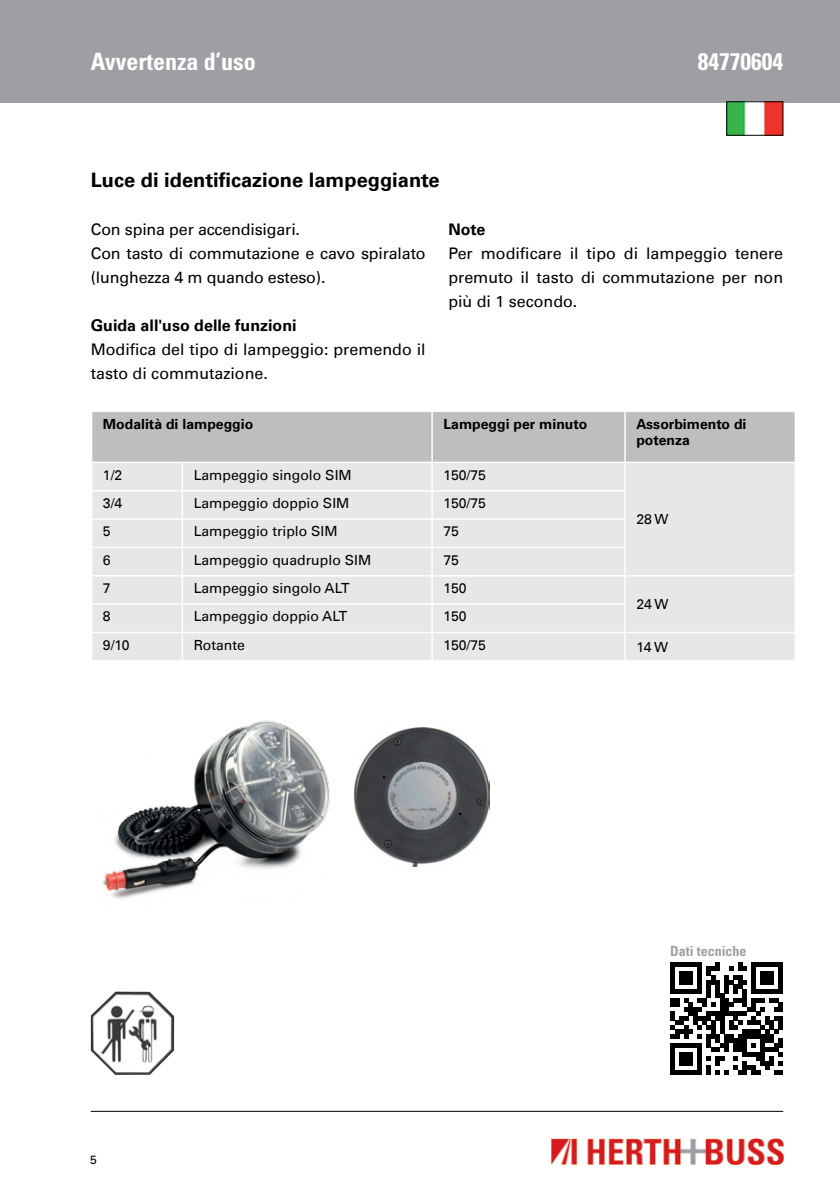
<style>
.page{position:relative;width:840px;height:1191px;background:#fff}
.page>*{position:absolute;margin:0;border:0;box-sizing:border-box;transform-origin:0 0}
.t1{font:700 condensed 24px "Univers";color:#fff}
.t2{font:700 20px "Univers Com 65";color:#000}
.t3{font:16px/24px "Univers Com 55 Roman";color:#000}
.t4{font:700 16px "Univers Com 65";color:#000}
.t5{font:14px "Univers Com 55 Roman";color:#000}
.t6{font:700 14px/16px "Univers Com 65";color:#000}
.t7{font:700 condensed 14px "Univers";color:#9d9fa2}
.t8{font:12px "Univers";color:#000}
</style>
<div class="page">
<div style="left:0;top:0;width:839px;height:102px;background:#9d9fa2"></div>
<img style="left:551px;top:1138px;width:233px;height:28px">
<hr style="left:91px;top:1111px;width:691px;height:1px;background:#000">
<img style="left:728px;top:103px;width:52px;height:30px">
<svg style="left:92px;top:412px;width:703px;height:248px;background:#dddfe0"></svg>
<hr style="left:431px;top:412px;width:1px;height:49px;background:#fff">
<hr style="left:624px;top:412px;width:1px;height:49px;background:#fff">
<hr style="left:794px;top:412px;width:1px;height:49px;background:#fff">
<hr style="left:91px;top:461px;width:91px;height:2px;background:#fff">
<hr style="left:182px;top:461px;width:250px;height:2px;background:#fff">
<hr style="left:432px;top:461px;width:192px;height:2px;background:#fff">
<hr style="left:624px;top:461px;width:171px;height:2px;background:#fff">
<hr style="left:91px;top:490px;width:91px;height:1px;background:#fff">
<hr style="left:182px;top:490px;width:250px;height:1px;background:#fff">
<hr style="left:432px;top:490px;width:193px;height:1px;background:#fff">
<hr style="left:91px;top:518px;width:91px;height:2px;background:#fff">
<hr style="left:182px;top:518px;width:250px;height:2px;background:#fff">
<hr style="left:432px;top:518px;width:193px;height:2px;background:#fff">
<hr style="left:91px;top:547px;width:91px;height:1px;background:#fff">
<hr style="left:182px;top:547px;width:250px;height:1px;background:#fff">
<hr style="left:432px;top:547px;width:193px;height:1px;background:#fff">
<hr style="left:91px;top:575px;width:91px;height:1px;background:#fff">
<hr style="left:182px;top:575px;width:250px;height:1px;background:#fff">
<hr style="left:432px;top:575px;width:192px;height:1px;background:#fff">
<hr style="left:624px;top:575px;width:171px;height:1px;background:#fff">
<hr style="left:91px;top:603px;width:91px;height:2px;background:#fff">
<hr style="left:182px;top:603px;width:250px;height:2px;background:#fff">
<hr style="left:432px;top:603px;width:193px;height:2px;background:#fff">
<hr style="left:91px;top:632px;width:91px;height:1px;background:#fff">
<hr style="left:182px;top:632px;width:250px;height:1px;background:#fff">
<hr style="left:432px;top:632px;width:192px;height:1px;background:#fff">
<hr style="left:624px;top:632px;width:171px;height:1px;background:#fff">
<img style="left:102px;top:720px;width:228px;height:179px">
<img style="left:354px;top:727px;width:135px;height:139px">
<img style="left:91px;top:991px;width:83px;height:83px">
<svg style="left:670px;top:962px;width:112px;height:112px"></svg>
<h1 class="t1" style="left:91px;top:47px;width:166px">Avvertenza d’uso</h1>
<h1 class="t1" style="left:697px;top:47px;width:87px">84770604</h1>
<p class="t2" style="left:91px;top:168px;width:350px">Luce di identificazione lampeggiante</p>
<p class="t3" style="left:91px;top:217px;width:336px">Con spina per accendisigari.<br>Con tasto di commutazione e cavo spiralato (lunghezza 4 m quando esteso).</p>
<p class="t4" style="left:91px;top:315px;width:207px">Guida all'uso delle funzioni</p>
<p class="t3" style="left:91px;top:337px;width:336px">Modifica del tipo di lampeggio: premendo il tasto di commutazione.</p>
<p class="t6" style="left:103px;top:416px;width:152px">Modalità di lampeggio</p>
<p class="t6" style="left:443px;top:416px;width:145px">Lampeggi per minuto</p>
<p class="t6" style="left:636px;top:416px;width:111px">Assorbimento di potenza</p>
<p class="t5" style="left:103px;top:466px;width:21px">1/2</p>
<p class="t5" style="left:194px;top:466px;width:159px">Lampeggio singolo SIM</p>
<p class="t5" style="left:443px;top:466px;width:44px">150/75</p>
<p class="t5" style="left:636px;top:511px;width:34px">28 W</p>
<p class="t4" style="left:448px;top:219px;width:38px">Note</p>
<p class="t3" style="left:448px;top:241px;width:336px;text-align:justify">Per modificare il tipo di lampeggio tenere premuto il tasto di commutazione per non più di 1 secondo.</p>
<p class="t5" style="left:103px;top:494px;width:21px">3/4</p>
<p class="t5" style="left:194px;top:494px;width:157px">Lampeggio doppio SIM</p>
<p class="t5" style="left:443px;top:494px;width:44px">150/75</p>
<p class="t5" style="left:103px;top:523px;width:9px">5</p>
<p class="t5" style="left:194px;top:523px;width:145px">Lampeggio triplo SIM</p>
<p class="t5" style="left:443px;top:523px;width:17px">75</p>
<p class="t5" style="left:103px;top:551px;width:9px">6</p>
<p class="t5" style="left:194px;top:551px;width:179px">Lampeggio quadruplo SIM</p>
<p class="t5" style="left:443px;top:551px;width:17px">75</p>
<p class="t5" style="left:103px;top:579px;width:9px">7</p>
<p class="t5" style="left:194px;top:579px;width:157px">Lampeggio singolo ALT</p>
<p class="t5" style="left:443px;top:579px;width:25px">150</p>
<p class="t5" style="left:636px;top:596px;width:34px">24 W</p>
<p class="t5" style="left:103px;top:608px;width:9px">8</p>
<p class="t5" style="left:194px;top:608px;width:155px">Lampeggio doppio ALT</p>
<p class="t5" style="left:443px;top:608px;width:25px">150</p>
<p class="t5" style="left:103px;top:636px;width:28px">9/10</p>
<p class="t5" style="left:194px;top:636px;width:53px">Rotante</p>
<p class="t5" style="left:443px;top:636px;width:44px">150/75</p>
<p class="t5" style="left:636px;top:638px;width:33px">14 W</p>
<p class="t8" style="left:90px;top:1151px;width:8px">5</p>
<p class="t7" style="left:670px;top:942px;width:78px">Dati tecniche</p>
</div>
